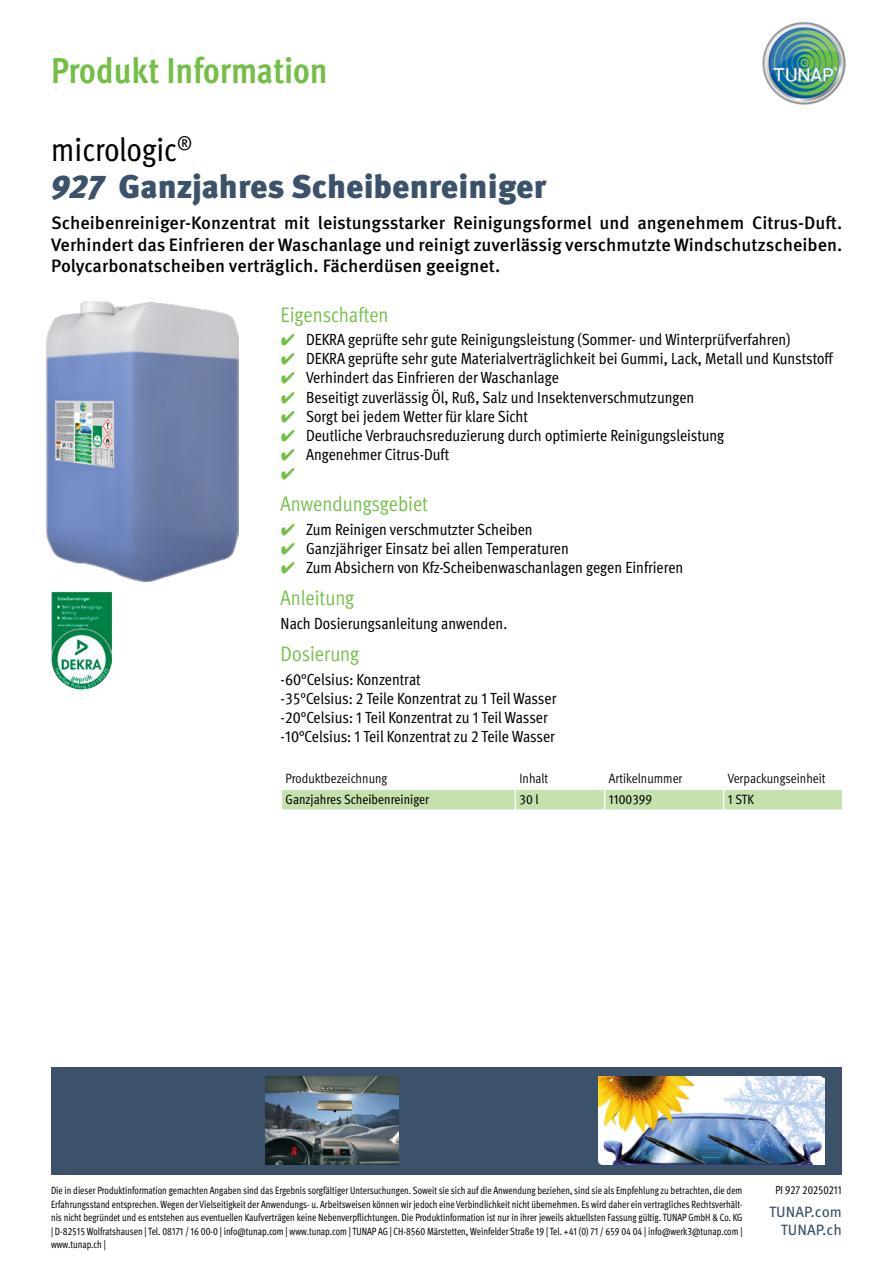
<style>
.page{position:relative;width:893px;height:1263px;background:#fff}
.page>*{position:absolute;margin:0;border:0;box-sizing:border-box;transform-origin:0 0}
.t1{font:700 condensed 36px "Meta Pro";color:#72bf44}
.t2{font:900 33px "Meta Pro";color:#3b526a}
.t3{font:condensed 33px "Meta Pro";color:#000}
.t4{font:condensed 21px "Meta Pro";color:#72bf44}
.t5{font:500 18px/21.6px "Meta Pro";color:#000;text-align:justify}
.t6{font:condensed 16.2px/19px "Meta Pro";color:#000}
.t7{font:16.2px "Wuerth Global";color:#72bf44}
.t8{font:15px/18px "Meta Pro";color:#3b526a;text-align:right}
.t9{font:condensed 13.5px "Meta Pro";color:#000}
.t10{font:condensed 13.5px "Meta Pro";color:#000}
.t11{font:condensed 11.7px "Meta Pro";color:#000;scale:.92 1}
.t12{font:condensed 10.5px/13.5px "Meta Pro";color:#000;text-align:justify;scale:.92 1}
.s1{font-style:italic}
.s2{font-family:"Wuerth Global";font-stretch:normal;color:#72bf44}
</style>
<div class="page">
<img style="left:762px;top:21px;width:84px;height:84px">
<div style="left:51px;top:1068px;width:790px;height:107px;background:#3b526a"></div>
<img style="left:265px;top:1076px;width:133px;height:89px">
<img style="left:599px;top:1076px;width:225px;height:89px">
<img style="left:47px;top:301px;width:191px;height:280px">
<svg style="left:281px;top:789px;width:561px;height:21px;background:#c9e3b4"></svg>
<hr style="left:724px;top:809px;width:119px;height:2px;background:#fff">
<img style="left:51px;top:592px;width:61px;height:97px">
<h1 class="t1" style="left:51px;top:43px;width:278px">Produkt Information</h1>
<h2 class="t3" style="left:51px;top:125px;width:142px">micrologic<sup>®</sup></h2>
<h2 class="t2" style="left:51px;top:161px;width:497px"><span class="s1">927</span> Ganzjahres Scheibenreiniger</h2>
<p class="t5" style="left:51px;top:211px;width:793px">Scheibenreiniger-Konzentrat mit leistungsstarker Reinigungsformel und angenehmem Citrus-Duft.<br>Verhindert das Einfrieren der Waschanlage und reinigt zuverlässig verschmutzte Windschutzscheiben.<br>Polycarbonatscheiben verträglich. Fächerdüsen geeignet.</p>
<p class="t4" style="left:281px;top:299px;width:109px">Eigenschaften</p>
<p class="t6" style="left:281px;top:329px;width:511px"><span class="s2">✔</span> DEKRA geprüfte sehr gute Reinigungsleistung (Sommer- und Winterprüfverfahren)</p>
<p class="t6" style="left:281px;top:348px;width:554px"><span class="s2">✔</span> DEKRA geprüfte sehr gute Materialverträglichkeit bei Gummi, Lack, Metall und Kunststoff</p>
<p class="t6" style="left:281px;top:367px;width:280px"><span class="s2">✔</span> Verhindert das Einfrieren der Waschanlage</p>
<p class="t6" style="left:281px;top:386px;width:415px"><span class="s2">✔</span> Beseitigt zuverlässig Öl, Ruß, Salz und Insektenverschmutzungen</p>
<p class="t6" style="left:281px;top:405px;width:249px"><span class="s2">✔</span> Sorgt bei jedem Wetter für klare Sicht</p>
<p class="t6" style="left:281px;top:424px;width:445px"><span class="s2">✔</span> Deutliche Verbrauchsreduzierung durch optimierte Reinigungsleistung</p>
<p class="t6" style="left:281px;top:443px;width:170px"><span class="s2">✔</span> Angenehmer Citrus-Duft</p>
<p class="t7" style="left:281px;top:464px;width:16px">✔</p>
<p class="t4" style="left:281px;top:489px;width:149px">Anwendungsgebiet</p>
<p class="t6" style="left:281px;top:518px;width:253px"><span class="s2">✔</span> Zum Reinigen verschmutzter Scheiben</p>
<p class="t6" style="left:281px;top:537px;width:290px"><span class="s2">✔</span> Ganzjähriger Einsatz bei allen Temperaturen</p>
<p class="t6" style="left:281px;top:557px;width:404px"><span class="s2">✔</span> Zum Absichern von Kfz-Scheibenwaschanlagen gegen Einfrieren</p>
<p class="t4" style="left:281px;top:583px;width:75px">Anleitung</p>
<p class="t6" style="left:281px;top:612px;width:228px">Nach Dosierungsanleitung anwenden.</p>
<p class="t4" style="left:281px;top:639px;width:80px">Dosierung</p>
<p class="t6" style="left:281px;top:668px;width:277px">-60°Celsius: Konzentrat<br>-35°Celsius: 2 Teile Konzentrat zu 1 Teil Wasser -20°Celsius: 1 Teil Konzentrat zu 1 Teil Wasser -10°Celsius: 1 Teil Konzentrat zu 2 Teile Wasser</p>
<p class="t9" style="left:286px;top:768px;width:103px">Produktbezeichnung</p>
<p class="t9" style="left:519px;top:768px;width:30px">Inhalt</p>
<p class="t9" style="left:609px;top:768px;width:75px">Artikelnummer</p>
<p class="t9" style="left:728px;top:768px;width:99px">Verpackungseinheit</p>
<p class="t10" style="left:286px;top:789px;width:145px">Ganzjahres Scheibenreiniger</p>
<p class="t10" style="left:519px;top:789px;width:21px">30 l</p>
<p class="t10" style="left:609px;top:789px;width:45px">1100399</p>
<p class="t10" style="left:728px;top:789px;width:27px">1 STK</p>
<p class="t12" style="left:51px;top:1183px;width:753px">Die in dieser Produktinformation gemachten Angaben sind das Ergebnis sorgfältiger Untersuchungen. Soweit sie sich auf die Anwendung beziehen, sind sie als Empfehlung zu betrachten, die dem Erfahrungsstand entsprechen. Wegen der Vielseitigkeit der Anwendungs- u. Arbeitsweisen können wir jedoch eine Verbindlichkeit nicht übernehmen. Es wird daher ein vertragliches Rechtsverhält&shy;nis nicht begründet und es entstehen aus eventuellen Kaufverträgen keine Nebenverpflichtungen. Die Produktinformation ist nur in ihrer jeweils aktuellsten Fassung gültig. TUNAP GmbH &amp; Co. KG | D-82515 Wolfratshausen | Tel. 08171 / 16 00-0 | info@tunap.com | www.tunap.com | TUNAP AG | CH-8560 Märstetten, Weinfelder Straße 19 | Tel. +41 (0) 71 / 659 04 04 | info@werk3@tunap.com | www.tunap.ch |</p>
<p class="t11" style="left:775px;top:1181px;width:74px">PI 927 20250211</p>
<p class="t8" style="left:769px;top:1202px;width:74px">TUNAP.com<br>TUNAP.ch</p>
</div>
